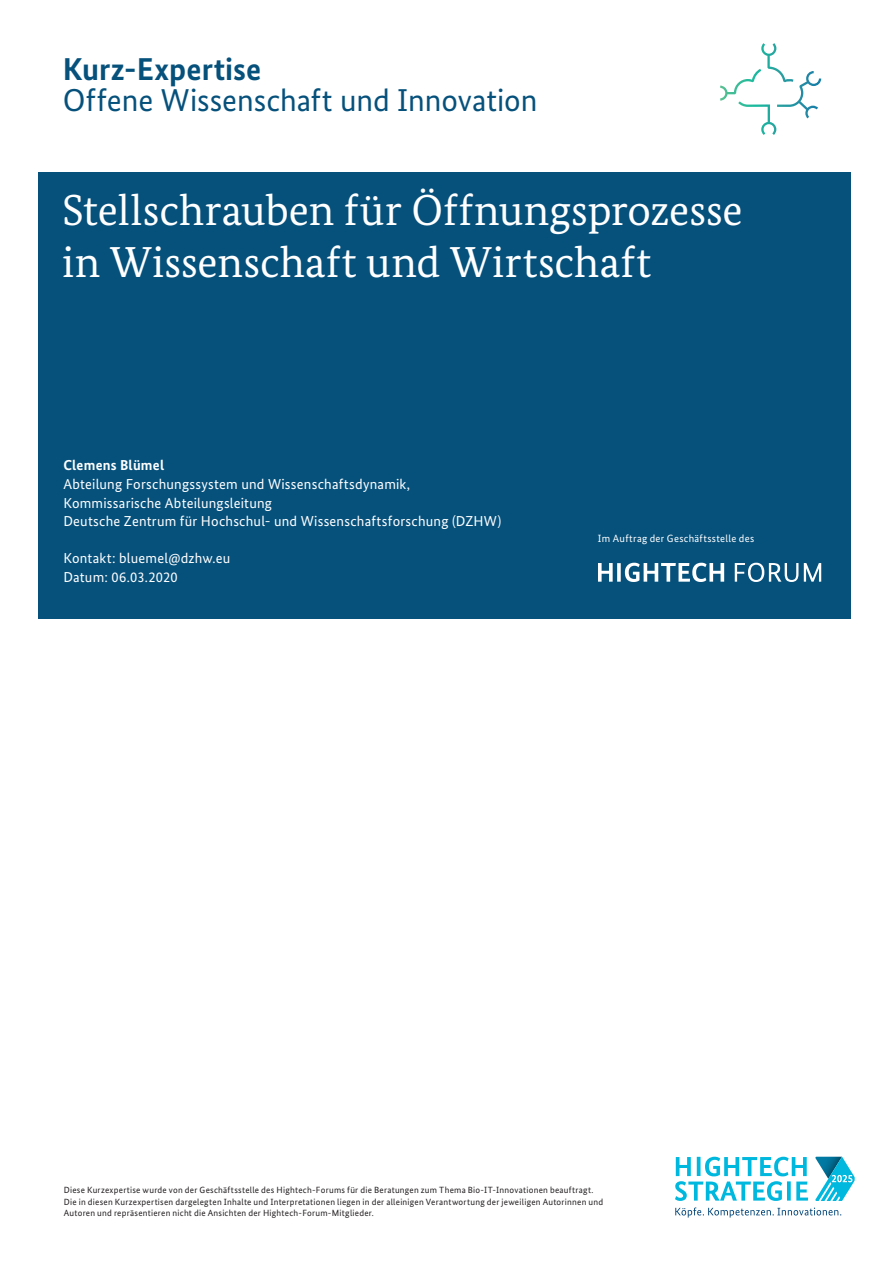
<style>
.page{position:relative;width:893px;height:1263px;background:#fff}
.page>*{position:absolute;margin:0;border:0;box-sizing:border-box;transform-origin:0 0}
.t1{font:43.35px/51.9px "Bundes Serif";letter-spacing:.005em;color:#fff}
.t2{font:31.65px "Bundes Sans";color:#06517c}
.t3{font:700 31.65px "Bundes Sans";letter-spacing:.005em;color:#06517c}
.t4{font:14.4px/18.6px "Bundes Sans";letter-spacing:.015em;color:#fff}
.t5{font:700 14.4px "Bundes Sans";letter-spacing:.015em;color:#fff}
.t6{font:10.5px "Bundes Sans";letter-spacing:.025em;color:#fff}
.t7{font:9px/11.1px "Bundes Sans";letter-spacing:.03em;color:#231f20}
</style>
<div class="page">
<div style="left:38px;top:173px;width:812px;height:446px;background:#06517c"></div>
<svg style="left:675px;top:1157px;width:133px;height:44px"></svg>
<hr style="left:697px;top:1157px;width:3px;height:19px;background:#00b8de">
<svg style="left:787px;top:1181px;width:4px;height:19px"></svg>
<svg style="left:675px;top:1207px;width:166px;height:10px"></svg>
<svg style="left:815px;top:1157px;width:40px;height:44px"></svg>
<svg style="left:598px;top:563px;width:126px;height:19px"></svg>
<svg style="left:735px;top:563px;width:86px;height:19px"></svg>
<svg style="left:720px;top:43px;width:101px;height:92px"></svg>
<h2 class="t3" style="left:63px;top:50px;width:200px">Kurz-Expertise</h2>
<h2 class="t2" style="left:63px;top:81px;width:476px">Offene Wissenschaft und Innovation</h2>
<h1 class="t1" style="left:62px;top:184px;width:682px">Stellschrauben für Öffnungsprozesse in Wissenschaft und Wirtschaft</h1>
<h3 class="t5" style="left:63px;top:457px;width:102px">Clemens Blümel</h3>
<h3 class="t4" style="left:63px;top:475px;width:440px">Abteilung Forschungssystem und Wissenschaftsdynamik,<br>Kommissarische Abteilungsleitung<br>Deutsche Zentrum für Hochschul- und Wissenschaftsforschung (DZHW)</h3>
<h3 class="t4" style="left:63px;top:549px;width:169px">Kontakt: bluemel@dzhw.eu<br>Datum: 06.03.2020</h3>
<p class="t6" style="left:598px;top:532px;width:158px">Im Auftrag der Geschäftsstelle des</p>
<p class="t7" style="left:64px;top:1185px;width:541px">Diese Kurzexpertise wurde von der Geschäftsstelle des Hightech-Forums für die Beratungen zum Thema Bio-IT-Innovationen beauftragt.<br>Die in diesen Kurzexpertisen dargelegten Inhalte und Interpretationen liegen in der alleinigen Verantwortung der jeweiligen Autorinnen und<br>Autoren und repräsentieren nicht die Ansichten der Hightech-Forum-Mitglieder.</p>
</div>
